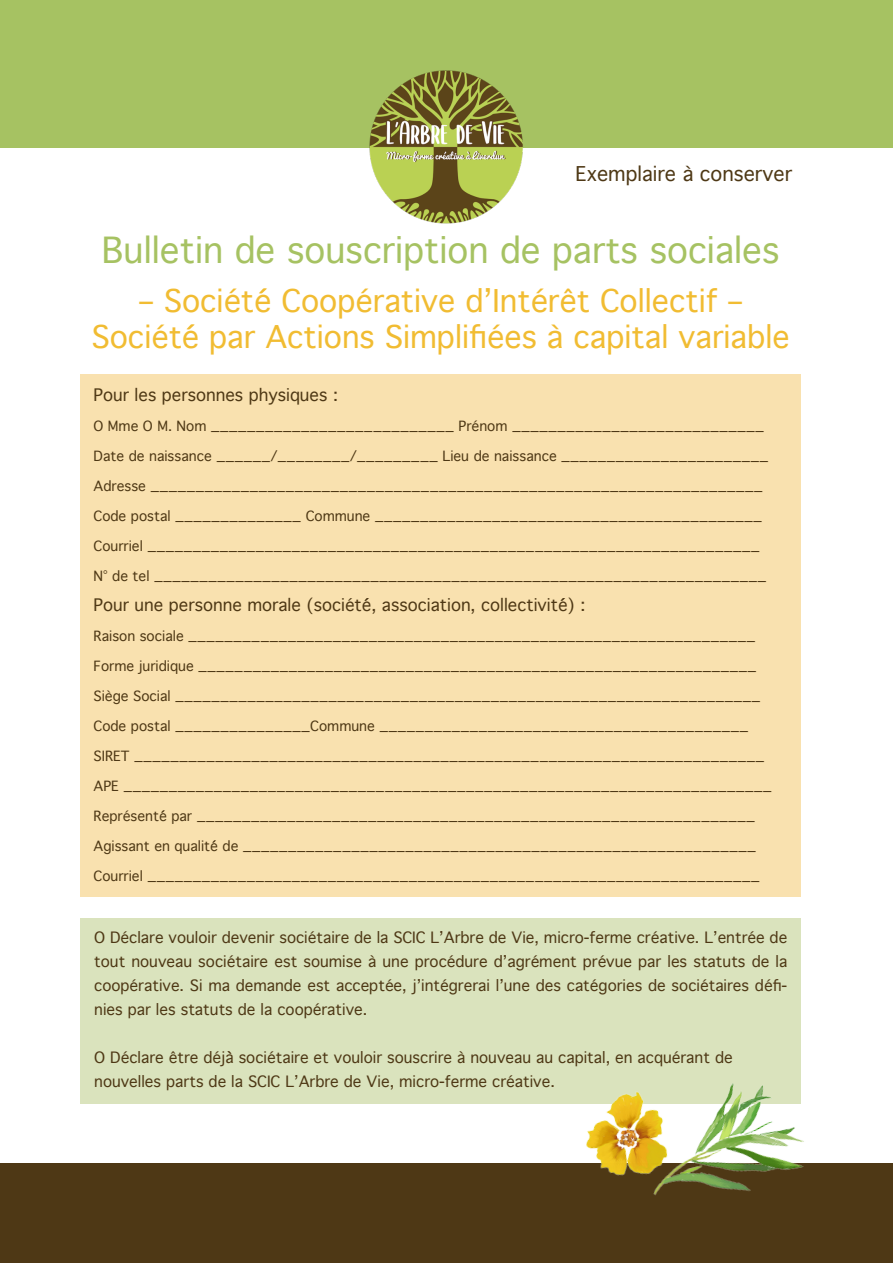
<style>
.page{position:relative;width:893px;height:1263px;background:#fff}
.page>*{position:absolute;margin:0;border:0;box-sizing:border-box;transform-origin:0 0}
.t1{font:34.5px "Geneva";color:#a6c262}
.t2{font:30px "Geneva";color:#f1bc32}
.t3{font:19.5px "Geneva";color:#4e3815}
.t4{font:16.5px "Geneva";color:#4e3815}
.t5{font:15px/24px "Geneva";color:#4e3815;text-align:justify}
.t6{font:13.5px "Geneva";color:#4e3815}
</style>
<div class="page">
<div style="left:0;top:0;width:893px;height:148px;background:#a6c262"></div>
<div style="left:0;top:1163px;width:893px;height:100px;background:#4e3815"></div>
<img style="left:370px;top:71px;width:153px;height:153px">
<div style="left:81px;top:375px;width:720px;height:522px;background:#f9e1af"></div>
<div style="left:81px;top:918px;width:720px;height:186px;background:#dae3bd"></div>
<img style="left:586px;top:1083px;width:218px;height:113px">
<p class="t3" style="left:575px;top:163px;width:218px">Exemplaire à conserver</p>
<p class="t1" style="left:102px;top:231px;width:679px">Bulletin de souscription de parts sociales</p>
<p class="t2" style="left:138px;top:284px;width:606px">– Société́Coopérative d’Intérêt Collectif –</p>
<p class="t2" style="left:92px;top:320px;width:700px">Société́par Actions Simplifiées à capital variable</p>
<p class="t4" style="left:94px;top:386px;width:246px">Pour les personnes physiques :</p>
<p class="t6" style="left:94px;top:418px;width:672px">O Mme O M. Nom ___________________________ Prénom ____________________________</p>
<p class="t6" style="left:94px;top:448px;width:676px">Date de naissance ______/________/_________ Lieu de naissance _______________________</p>
<p class="t6" style="left:94px;top:478px;width:671px">Adresse ____________________________________________________________________</p>
<p class="t6" style="left:94px;top:508px;width:670px">Code postal ______________ Commune ___________________________________________</p>
<p class="t6" style="left:94px;top:538px;width:668px">Courriel ____________________________________________________________________</p>
<p class="t6" style="left:94px;top:568px;width:674px">N° de tel ____________________________________________________________________</p>
<p class="t4" style="left:94px;top:596px;width:493px">Pour une personne morale (société́, association, collectivité́) :</p>
<p class="t6" style="left:94px;top:628px;width:664px">Raison sociale _______________________________________________________________</p>
<p class="t6" style="left:94px;top:658px;width:665px">Forme juridique ______________________________________________________________</p>
<p class="t6" style="left:94px;top:688px;width:668px">Siège Social _________________________________________________________________</p>
<p class="t6" style="left:94px;top:718px;width:657px">Code postal _______________Commune _________________________________________</p>
<p class="t6" style="left:94px;top:748px;width:672px">SIRET ______________________________________________________________________</p>
<p class="t6" style="left:94px;top:778px;width:680px">APE ________________________________________________________________________</p>
<p class="t6" style="left:94px;top:808px;width:663px">Représenté́par ______________________________________________________________</p>
<p class="t6" style="left:94px;top:838px;width:664px">Agissant en qualité́de _________________________________________________________</p>
<p class="t6" style="left:94px;top:868px;width:668px">Courriel ____________________________________________________________________</p>
<p class="t5" style="left:94px;top:926px;width:695px">O Déclare vouloir devenir sociétaire de la SCIC L’Arbre de Vie, micro-ferme créative. L’entrée de tout nouveau sociétaire est soumise à une procédure d’agrément prévue par les statuts de la coopérative. Si ma demande est acceptée, j’intégrerai l’une des catégories de sociétaires défi&shy;nies par les statuts de la coopérative.</p>
<p class="t5" style="left:94px;top:1046px;width:640px">O Déclare être déjà̀sociétaire et vouloir souscrire à nouveau au capital, en acquérant de</p>
<p class="t5" style="left:94px;top:1070px;width:462px">nouvelles parts de la SCIC L’Arbre de Vie, micro-ferme créative.</p>
</div>
